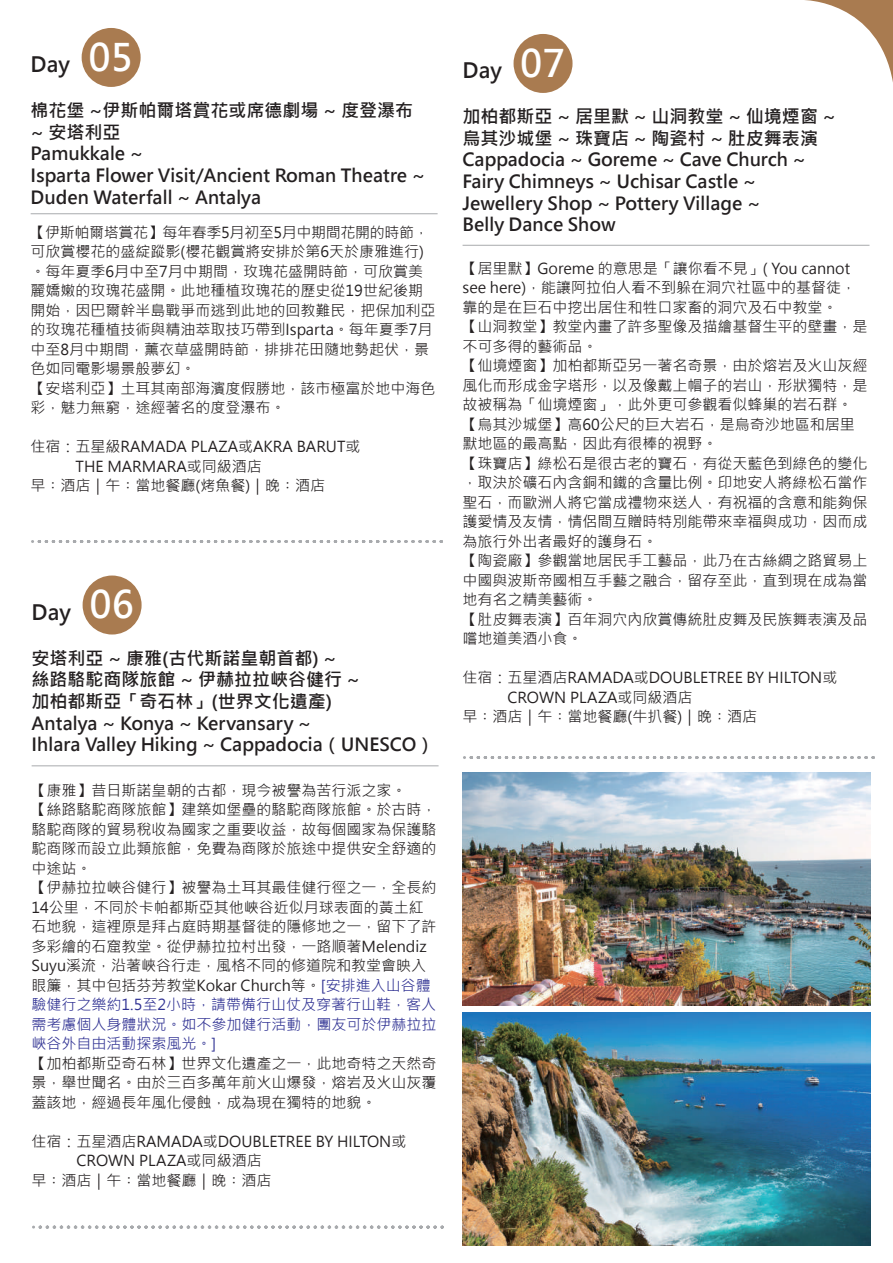
<style>
.page{position:relative;width:893px;height:1263px;background:#fff}
.page>*{position:absolute;margin:0;border:0;box-sizing:border-box;transform-origin:0 0}
.t1{font:700 21px "Microsoft Jheng Hei";color:#231f20}
.t2{font:700 18px/21.6px "Microsoft Jheng Hei";color:#231f20}
.t3{font:15px/19.5px "Microsoft Jheng Hei";color:#231f20}
.s1{font-size:37.5px;color:#fff}
.s2{color:#2e3092}
</style>
<div class="page">
<svg style="left:805px;top:0;width:88px;height:82px"></svg>
<div style="left:82px;top:28px;width:59px;height:59px;background:#a97b50;border-radius:50%"></div>
<hr style="left:31px;top:213px;width:407px;height:1px;background:#a8aaad">
<svg style="left:33px;top:540px;width:408px;height:3px"></svg>
<div style="left:83px;top:575px;width:59px;height:59px;background:#a97b50;border-radius:50%"></div>
<hr style="left:32px;top:765px;width:407px;height:1px;background:#a8aaad">
<svg style="left:33px;top:1225px;width:409px;height:3px"></svg>
<div style="left:514px;top:34px;width:58px;height:59px;background:#a97b50;border-radius:50%"></div>
<hr style="left:463px;top:245px;width:406px;height:1px;background:#a8aaad">
<svg style="left:464px;top:756px;width:409px;height:3px"></svg>
<img style="left:462px;top:773px;width:408px;height:232px">
<img style="left:462px;top:1013px;width:408px;height:233px">
<h1 class="t1" style="left:31px;top:51px;width:104px">Day <span class="s1">05</span></h1>
<p class="t2" style="left:31px;top:100px;width:396px">棉花堡 ~伊斯帕爾塔賞花或席德劇場 ~ 度登瀑布~ 安塔利亞<br>Pamukkale ~<br>Isparta Flower Visit/Ancient Roman Theatre ~<br>Duden Waterfall ~ Antalya</p>
<p class="t3" style="left:31px;top:223px;width:406px">【伊斯帕爾塔賞花】每年春季5月初至5月中期間花開的時節，可欣賞櫻花的盛綻蹤影(櫻花觀賞將安排於第6天於康雅進行)。每年夏季6月中至7月中期間，玫瑰花盛開時節，可欣賞美麗嬌嫩的玫瑰花盛開。此地種植玫瑰花的歷史從19世紀後期開始，因巴爾幹半島戰爭而逃到此地的回教難民，把保加利亞的玫瑰花種植技術與精油萃取技巧帶到Isparta。每年夏季7月中至8月中期間，薰衣草盛開時節，排排花田隨地勢起伏，景色如同電影場景般夢幻。<br>【安塔利亞】土耳其南部海濱度假勝地，該市極富於地中海色彩，魅力無窮，途經著名的度登瀑布。</p>
<p class="t3" style="left:31px;top:437px;width:331px">住宿：五星級RAMADA PLAZA或AKRA BARUT或</p>
<p class="t3" style="left:76px;top:457px;width:188px">THE MARMARA或同級酒店</p>
<p class="t3" style="left:31px;top:476px;width:296px">早︰酒店｜午︰當地餐廳(烤魚餐)｜晚︰酒店</p>
<h1 class="t1" style="left:32px;top:599px;width:104px">Day <span class="s1">06</span></h1>
<p class="t2" style="left:32px;top:647px;width:404px">安塔利亞 ~ 康雅(古代斯諾皇朝首都) ~<br>絲路駱駝商隊旅館 ~ 伊赫拉拉峽谷健行 ~<br>加柏都斯亞「奇石林」(世界文化遺產)<br>Antalya ~ Konya ~ Kervansary ~<br>Ihlara Valley Hiking ~ Cappadocia（UNESCO）</p>
<p class="t3" style="left:32px;top:781px;width:406px">【康雅】昔日斯諾皇朝的古都，現今被譽為苦行派之家。<br>【絲路駱駝商隊旅館】建築如堡壘的駱駝商隊旅館。於古時，駱駝商隊的貿易稅收為國家之重要收益，故每個國家為保護駱駝商隊而設立此類旅館，免費為商隊於旅途中提供安全舒適的中途站。<br>【伊赫拉拉峽谷健行】被譽為土耳其最佳健行徑之一，全長約<br>14公里，不同於卡帕都斯亞其他峽谷近似月球表面的黃土紅石地貌，這裡原是拜占庭時期基督徒的隱修地之一，留下了許多彩繪的石窟教堂。從伊赫拉拉村出發，一路順著Melendiz<br>Suyu溪流，沿著峽谷行走，風格不同的修道院和教堂會映入眼簾，其中包括芬芳教堂Kokar Church等。<span class="s2">[安排進入山谷體驗健行之樂約1.5至2小時，請帶備行山仗及穿著行山鞋，客人需考慮個人身體狀況。如不參加健行活動，團友可於伊赫拉拉峽谷外自由活動探索風光。]</span></p>
<p class="t3" style="left:32px;top:1054px;width:406px;text-align:justify">【加柏都斯亞奇石林】世界文化遺產之一，此地奇特之天然奇景，舉世聞名。由於三百多萬年前火山爆發，熔岩及火山灰覆蓋該地，經過長年風化侵蝕，成為現在獨特的地貌。</p>
<p class="t3" style="left:32px;top:1132px;width:376px">住宿：五星酒店RAMADA或DOUBLETREE BY HILTON或</p>
<p class="t3" style="left:77px;top:1151px;width:187px">CROWN PLAZA或同級酒店</p>
<p class="t3" style="left:32px;top:1171px;width:241px">早︰酒店｜午︰當地餐廳｜晚︰酒店</p>
<h1 class="t1" style="left:463px;top:57px;width:104px">Day <span class="s1">07</span></h1>
<p class="t2" style="left:463px;top:106px;width:375px">加柏都斯亞 ~ 居里默 ~ 山洞教堂 ~ 仙境煙窗 ~烏其沙城堡 ~ 珠寶店 ~ 陶瓷村 ~ 肚皮舞表演<br>Cappadocia ~ Goreme ~ Cave Church ~<br>Fairy Chimneys ~ Uchisar Castle ~<br>Jewellery Shop ~ Pottery Village ~<br>Belly Dance Show</p>
<p class="t3" style="left:462px;top:259px;width:406px">【居里默】Goreme 的意思是「讓你看不見」( You cannot see here)，能讓阿拉伯人看不到躲在洞穴社區中的基督徒，靠的是在巨石中挖出居住和牲口家畜的洞穴及石中教堂。<br>【山洞教堂】教堂內畫了許多聖像及描繪基督生平的壁畫，是不可多得的藝術品。<br>【仙境煙窗】加柏都斯亞另一著名奇景，由於熔岩及火山灰經風化而形成金字塔形，以及像戴上帽子的岩山，形狀獨特，是故被稱為「仙境煙窗」，此外更可參觀看似蜂巢的岩石群。【烏其沙城堡】高60公尺的巨大岩石，是烏奇沙地區和居里默地區的最高點，因此有很棒的視野。<br>【珠寶店】綠松石是很古老的寶石，有從天藍色到綠色的變化，取決於礦石內含銅和鐵的含量比例。印地安人將綠松石當作聖石，而歐洲人將它當成禮物來送人，有祝福的含意和能夠保護愛情及友情，情侶間互贈時特別能帶來幸福與成功，因而成為旅行外出者最好的護身石。<br>【陶瓷廠】參觀當地居民手工藝品，此乃在古絲綢之路貿易上中國與波斯帝國相互手藝之融合，留存至此，直到現在成為當地有名之精美藝術。<br>【肚皮舞表演】百年洞穴內欣賞傳統肚皮舞及民族舞表演及品嚐地道美酒小食。</p>
<p class="t3" style="left:462px;top:668px;width:376px">住宿：五星酒店RAMADA或DOUBLETREE BY HILTON或</p>
<p class="t3" style="left:507px;top:688px;width:187px">CROWN PLAZA或同級酒店</p>
<p class="t3" style="left:462px;top:707px;width:296px">早︰酒店｜午︰當地餐廳(牛扒餐)｜晚︰酒店</p>
</div>
